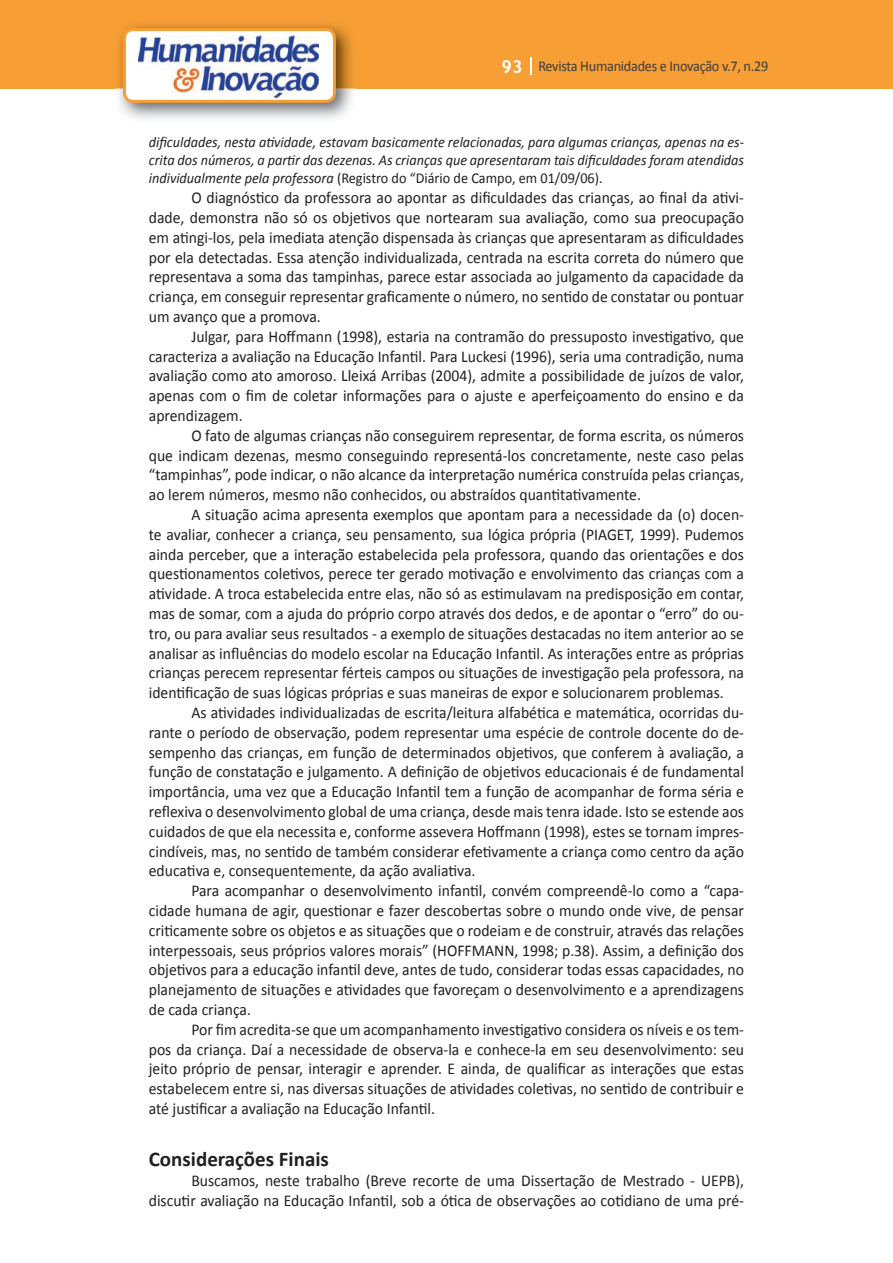
<style>
.page{position:relative;width:893px;height:1263px;background:#fff}
.page>*{position:absolute;margin:0;border:0;box-sizing:border-box;transform-origin:0 0}
.t1{font:700 21px "Calibri";color:#231f20}
.t2{font:16.5px/19.8px "Calibri";color:#231f20;text-align:justify;scale:.95 1}
.t3{font:italic 15px/18px "Calibri";color:#231f20;text-align:justify;scale:.95 1}
.t4{font:15px "Calibri";letter-spacing:-.02em;color:#3e3e3f;scale:.95 1}
.s1{font-family:"Trebuchet MS";font-weight:700;font-size:18px;color:#fff}
.s2{font-style:normal}
</style>
<div class="page">
<div style="left:0;top:0;width:893px;height:88px;background:#f79e34"></div>
<svg style="left:530px;top:57px;width:2px;height:18px"></svg>
<img style="left:115px;top:24px;width:241px;height:95px">
<svg style="left:123px;top:28px;width:213px;height:75px"></svg>
<p class="t4" style="left:501px;top:57px;width:282px"><span class="s1">93</span> Revista Humanidades e Inovação v.7, n.29</p>
<p class="t3" style="left:149px;top:133px;width:628px">dificuldades, nesta atividade, estavam basicamente relacionadas, para algumas crianças, apenas na es&shy;crita dos números, a partir das dezenas. As crianças que apresentaram tais dificuldades foram atendidas individualmente pela professora <span class="s2">(Registro do “Diário de Campo, em 01/09/06).</span></p>
<p class="t2" style="left:149px;top:188px;width:628px;text-indent:43px">O diagnóstico da professora ao apontar as dificuldades das crianças, ao final da ativi&shy;dade, demonstra não só os objetivos que nortearam sua avaliação, como sua preocupação em atingi-los, pela imediata atenção dispensada às crianças que apresentaram as dificuldades por ela detectadas. Essa atenção individualizada, centrada na escrita correta do número que representava a soma das tampinhas, parece estar associada ao julgamento da capacidade da criança, em conseguir representar graficamente o número, no sentido de constatar ou pontuar um avanço que a promova.</p>
<p class="t2" style="left:149px;top:326px;width:628px;text-indent:43px">Julgar, para Hoffmann (1998), estaria na contramão do pressuposto investigativo, que caracteriza a avaliação na Educação Infantil. Para Luckesi (1996), seria uma contradição, numa avaliação como ato amoroso. Lleixá Arribas (2004), admite a possibilidade de juízos de valor, apenas com o fim de coletar informações para o ajuste e aperfeiçoamento do ensino e da aprendizagem.</p>
<p class="t2" style="left:149px;top:425px;width:628px;text-indent:43px">O fato de algumas crianças não conseguirem representar, de forma escrita, os números que indicam dezenas, mesmo conseguindo representá-los concretamente, neste caso pelas “tampinhas”, pode indicar, o não alcance da interpretação numérica construída pelas crianças, ao lerem números, mesmo não conhecidos, ou abstraídos quantitativamente.</p>
<p class="t2" style="left:149px;top:505px;width:628px;text-indent:43px">A situação acima apresenta exemplos que apontam para a necessidade da (o) docen&shy;te avaliar, conhecer a criança, seu pensamento, sua lógica própria (PIAGET, 1999). Pudemos ainda perceber, que a interação estabelecida pela professora, quando das orientações e dos questionamentos coletivos, perece ter gerado motivação e envolvimento das crianças com a atividade. A troca estabelecida entre elas, não só as estimulavam na predisposição em contar, mas de somar, com a ajuda do próprio corpo através dos dedos, e de apontar o “erro” do ou&shy;tro, ou para avaliar seus resultados - a exemplo de situações destacadas no item anterior ao se analisar as influências do modelo escolar na Educação Infantil. As interações entre as próprias crianças perecem representar férteis campos ou situações de investigação pela professora, na identificação de suas lógicas próprias e suas maneiras de expor e solucionarem problemas.</p>
<p class="t2" style="left:149px;top:703px;width:628px;text-indent:43px">As atividades individualizadas de escrita/leitura alfabética e matemática, ocorridas du&shy;rante o período de observação, podem representar uma espécie de controle docente do de&shy;sempenho das crianças, em função de determinados objetivos, que conferem à avaliação, a função de constatação e julgamento. A definição de objetivos educacionais é de fundamental importância, uma vez que a Educação Infantil tem a função de acompanhar de forma séria e reflexiva o desenvolvimento global de uma criança, desde mais tenra idade. Isto se estende aos cuidados de que ela necessita e, conforme assevera Hoffmann (1998), estes se tornam impres&shy;cindíveis, mas, no sentido de também considerar efetivamente a criança como centro da ação educativa e, consequentemente, da ação avaliativa.</p>
<p class="t2" style="left:149px;top:881px;width:628px;text-indent:43px">Para acompanhar o desenvolvimento infantil, convém compreendê-lo como a “capa&shy;cidade humana de agir, questionar e fazer descobertas sobre o mundo onde vive, de pensar criticamente sobre os objetos e as situações que o rodeiam e de construir, através das relações interpessoais, seus próprios valores morais” (HOFFMANN, 1998; p.38). Assim, a definição dos objetivos para a educação infantil deve, antes de tudo, considerar todas essas capacidades, no planejamento de situações e atividades que favoreçam o desenvolvimento e a aprendizagens de cada criança.</p>
<p class="t2" style="left:149px;top:1019px;width:628px;text-indent:43px">Por fim acredita-se que um acompanhamento investigativo considera os níveis e os tem&shy;pos da criança. Daí a necessidade de observa-la e conhece-la em seu desenvolvimento: seu jeito próprio de pensar, interagir e aprender. E ainda, de qualificar as interações que estas estabelecem entre si, nas diversas situações de atividades coletivas, no sentido de contribuir e até justificar a avaliação na Educação Infantil.</p>
<p class="t1" style="left:149px;top:1146px;width:182px">Considerações Finais</p>
<p class="t2" style="left:149px;top:1171px;width:628px;text-align:right">Buscamos, neste trabalho (Breve recorte de uma Dissertação de Mestrado - UEPB), discutir avaliação na Educação Infantil, sob a ótica de observações ao cotidiano de uma pré-</p>
</div>
